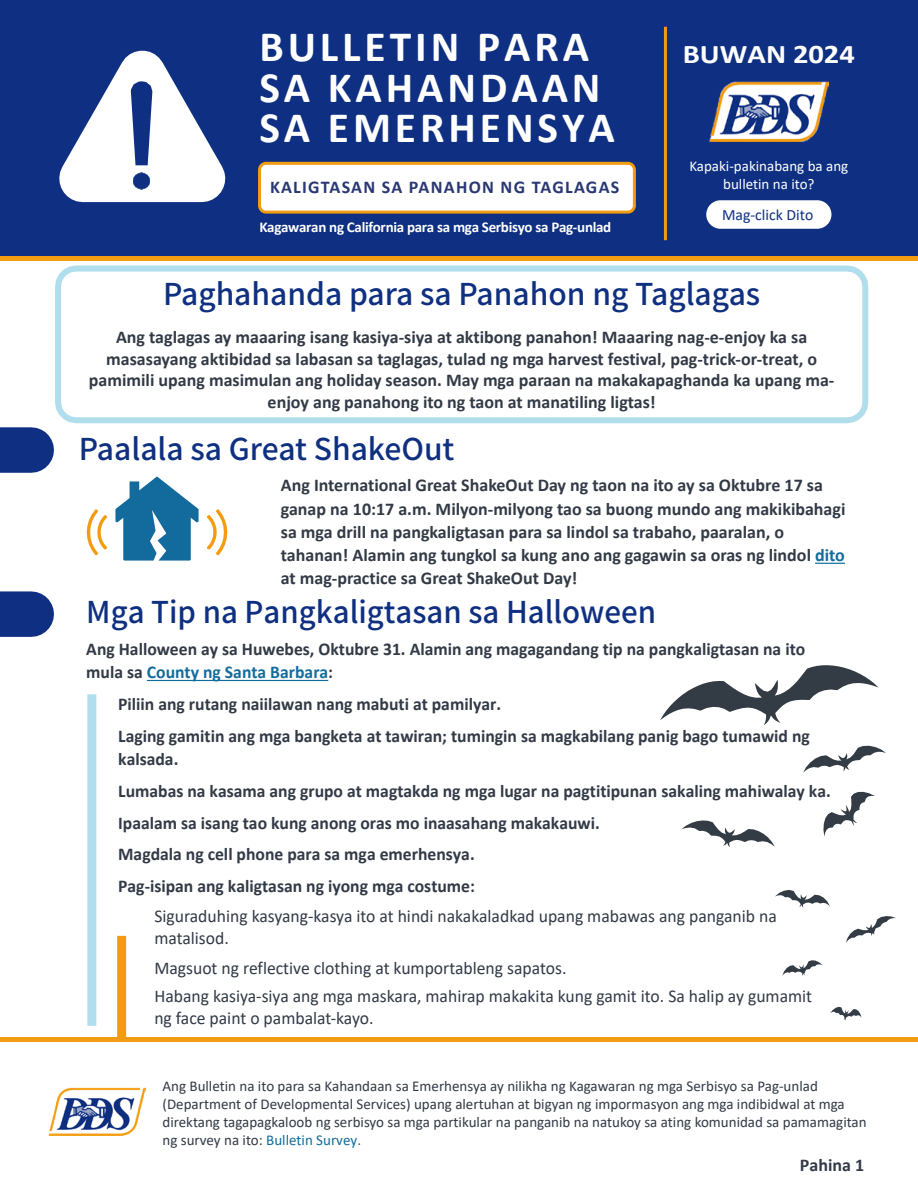
<style>
.page{position:relative;width:918px;height:1188px;background:#fff}
.page>*{position:absolute;margin:0;border:0;box-sizing:border-box;transform-origin:0 0}
.t1{font:700 43.5px/40.5px "Calibri";letter-spacing:.09em;color:#fff}
.t2{font:500 30px "Noto Sans CJ Kkr";color:#0f3081}
.t3{font:700 27px "Calibri";color:#fff;scale:1.13 1}
.t4{font:700 18px/23.2px "Calibri";color:#323a46}
.t5{font:18px/21.6px "Calibri";color:#323a46}
.t6{font:700 18px "Calibri";letter-spacing:.07em;color:#293773}
.t7{font:15.75px "Calibri";color:#0f3081}
.t8{font:15px/18px "Calibri";color:#323a46}
.t9{font:700 15px "Calibri";letter-spacing:-.02em;color:#fff}
.t10{font:15px/18px "Calibri";color:#fff;text-align:center}
.s1{color:#126c9c}
</style>
<div class="page">
<div style="left:0;top:0;width:918px;height:259px;background:#0f3082"></div>
<div style="left:0;top:256px;width:918px;height:5px;background:#f29c12"></div>
<hr style="left:664px;top:27px;width:3px;height:213px;background:#f29c12">
<div style="left:259px;top:163px;width:375px;height:49px;background:#fff;border-radius:6px"></div>
<div style="left:258px;top:162px;width:378px;height:52px;border:3px solid #f29c12;border-radius:6px"></div>
<div style="left:706px;top:200px;width:125px;height:29px;background:#fff;border-radius:14px"></div>
<img style="left:709px;top:82px;width:120px;height:59px">
<div style="left:0;top:1037px;width:918px;height:5px;background:#f29c12"></div>
<svg style="left:59px;top:50px;width:167px;height:153px"></svg>
<hr style="left:815px;top:563px;width:30px;height:1px;background:#126c9c">
<hr style="left:147px;top:680px;width:181px;height:1px;background:#126c9c">
<img style="left:49px;top:1088px;width:96px;height:48px">
<svg style="left:660px;top:665px;width:219px;height:60px"></svg>
<svg style="left:803px;top:746px;width:83px;height:27px"></svg>
<svg style="left:682px;top:820px;width:93px;height:27px"></svg>
<svg style="left:823px;top:792px;width:52px;height:44px"></svg>
<svg style="left:782px;top:960px;width:41px;height:16px"></svg>
<svg style="left:830px;top:1007px;width:32px;height:14px"></svg>
<svg style="left:775px;top:890px;width:55px;height:18px"></svg>
<svg style="left:846px;top:916px;width:50px;height:27px"></svg>
<div style="left:117px;top:936px;width:9px;height:102px;background:#f29c12"></div>
<div style="left:87px;top:694px;width:9px;height:332px;background:#b0deed"></div>
<svg style="left:0;top:591px;width:54px;height:46px;background:#27458e"></svg>
<svg style="left:0;top:427px;width:54px;height:46px;background:#27458e"></svg>
<svg style="left:115px;top:476px;width:84px;height:85px"></svg>
<svg style="left:87px;top:509px;width:20px;height:46px"></svg>
<svg style="left:207px;top:509px;width:20px;height:46px"></svg>
<svg style="left:55px;top:265px;width:814px;height:159px"></svg>
<h1 class="t1" style="left:259px;top:26px;width:357px">BULLETIN PARA<br>SA KAHANDAAN<br>SA EMERHENSYA</h1>
<p class="t6" style="left:270px;top:174px;width:351px">KALIGTASAN SA PANAHON NG TAGLAGAS</p>
<p class="t9" style="left:259px;top:217px;width:353px">Kagawaran ng California para sa mga Serbisyo sa Pag-unlad</p>
<h3 class="t3" style="left:683px;top:35px;width:154px">BUWAN 2024</h3>
<p class="t10" style="left:689px;top:156px;width:160px">Kapaki-pakinabang ba ang bulletin na ito?</p>
<p class="t7" style="left:722px;top:204px;width:93px">Mag-click Dito</p>
<h2 class="t2" style="left:163px;top:277px;width:599px">Paghahanda para sa Panahon ng Taglagas</h2>
<p class="t4" style="left:89px;top:326px;width:747px;line-height:21.6px;text-align:center">Ang taglagas ay maaaring isang kasiya-siya at aktibong panahon! Maaaring nag-e-enjoy ka sa masasayang aktibidad sa labasan sa taglagas, tulad ng mga harvest festival, pag-trick-or-treat, o pamimili upang masimulan ang holiday season. May mga paraan na makakapaghanda ka upang ma&shy;enjoy ang panahong ito ng taon at manatiling ligtas!</p>
<h2 class="t2" style="left:79px;top:432px;width:377px">Paalala sa Great ShakeOut</h2>
<p class="t4" style="left:281px;top:474px;width:566px">Ang International Great ShakeOut Day ng taon na ito ay sa Oktubre 17 sa ganap na 10:17 a.m. Milyon-milyong tao sa buong mundo ang makikibahagi sa mga drill na pangkaligtasan para sa lindol sa trabaho, paaralan, o tahanan! Alamin ang tungkol sa kung ano ang gagawin sa oras ng lindol <span class="s1">dito </span>at mag-practice sa Great ShakeOut Day!</p>
<h2 class="t2" style="left:86px;top:596px;width:571px">Mga Tip na Pangkaligtasan sa Halloween</h2>
<p class="t4" style="left:86px;top:637px;width:720px">Ang Halloween ay sa Huwebes, Oktubre 31. Alamin ang magagandang tip na pangkaligtasan na ito mula sa <span class="s1">County ng Santa Barbara</span>:</p>
<p class="t4" style="left:118px;top:692px;width:384px">Piliin ang rutang naiilawan nang mabuti at pamilyar.</p>
<p class="t4" style="left:118px;top:724px;width:693px">Laging gamitin ang mga bangketa at tawiran; tumingin sa magkabilang panig bago tumawid ng kalsada.</p>
<p class="t4" style="left:118px;top:779px;width:714px">Lumabas na kasama ang grupo at magtakda ng mga lugar na pagtitipunan sakaling mahiwalay ka.</p>
<p class="t4" style="left:118px;top:811px;width:483px">Ipaalam sa isang tao kung anong oras mo inaasahang makakauwi.</p>
<p class="t4" style="left:118px;top:843px;width:358px">Magdala ng cell phone para sa mga emerhensya.</p>
<p class="t4" style="left:118px;top:874px;width:358px">Pag-isipan ang kaligtasan ng iyong mga costume:</p>
<p class="t5" style="left:154px;top:905px;width:624px">Siguraduhing kasyang-kasya ito at hindi nakakaladkad upang mabawas ang panganib na matalisod.</p>
<p class="t5" style="left:154px;top:957px;width:414px">Magsuot ng reflective clothing at kumportableng sapatos.</p>
<p class="t5" style="left:154px;top:985px;width:659px">Habang kasiya-siya ang mga maskara, mahirap makakita kung gamit ito. Sa halip ay gumamit ng face paint o pambalat-kayo.</p>
<p class="t8" style="left:162px;top:1076px;width:706px">Ang Bulletin na ito para sa Kahandaan sa Emerhensya ay nilikha ng Kagawaran ng mga Serbisyo sa Pag-unlad (Department of Developmental Services) upang alertuhan at bigyan ng impormasyon ang mga indibidwal at mga direktang tagapagkaloob ng serbisyo sa mga partikular na panganib na natukoy sa ating komunidad sa pamamagitan ng survey na ito: <span class="s1">Bulletin Survey.</span></p>
<p class="t4" style="left:800px;top:1154px;width:66px">Pahina 1</p>
</div>
